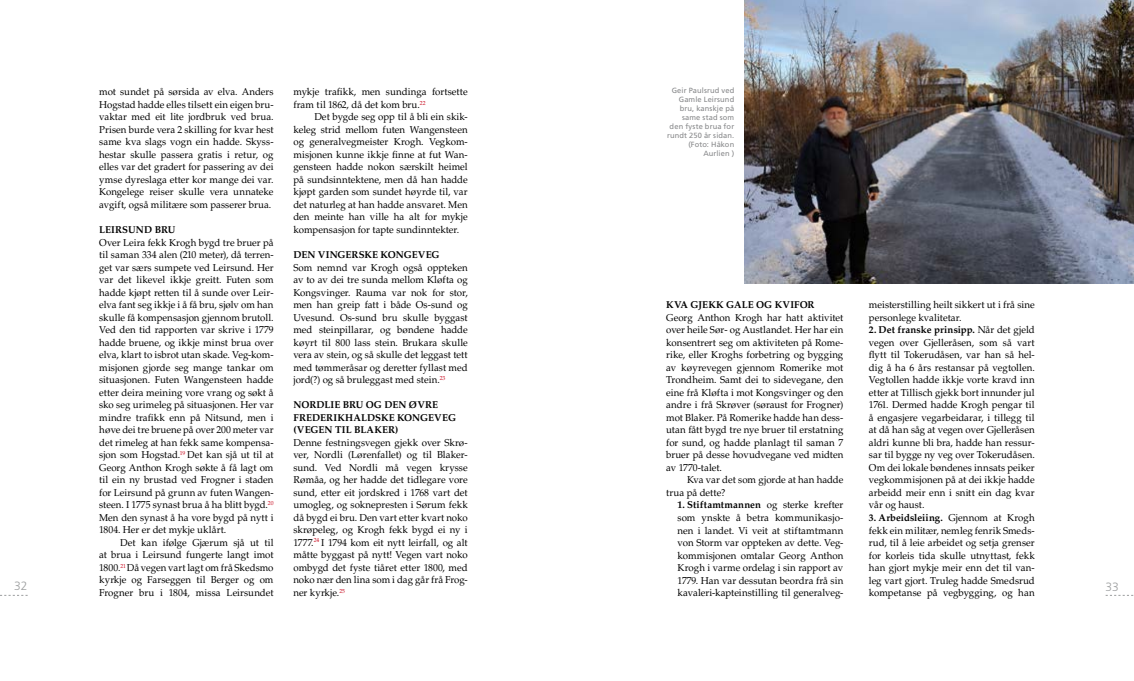
<style>
.page{position:relative;width:1134px;height:681px;background:#fff}
.page>*{position:absolute;margin:0;border:0;box-sizing:border-box;transform-origin:0 0}
.t1{font:300 12px "Frutiger LT Std";color:#9c9e9f}
.t2{font:10px/12.5px "Palatino LT Std";color:#000;text-align:justify}
.t3{font:700 10px/12.5px "Palatino LT Std";letter-spacing:.015em;color:#000}
.t4{font:7.5px/9px "Frutiger LT Std";letter-spacing:.015em;color:#87888a;text-align:right}
.s1{font-weight:700}
</style>
<div class="page">
<img style="left:745px;top:0;width:389px;height:283px">
<p class="t4" style="left:667px;top:86px;width:69px">Geir Paulsrud ved<br>Gamle Leirsund bru, kanskje på same stad som den fyste brua for rundt 250 år sidan. (Foto: Håkon<br>Aurlien )</p>
<p class="t2" style="left:293px;top:86px;width:176px">mykje trafikk, men sundinga fortsette fram til 1862, då det kom bru.<sup>22</sup></p>
<p class="t2" style="left:293px;top:111px;width:176px;text-indent:21px">Det bygde seg opp til å bli ein skik&shy;keleg strid mellom futen Wangensteen og generalvegmeister Krogh. Vegkom&shy;misjonen kunne ikkje finne at fut Wan&shy;gensteen hadde nokon særskilt heimel på sundsinntektene, men då han hadde kjøpt garden som sundet høyrde til, var det naturleg at han hadde ansvaret. Men den meinte han ville ha alt for mykje kompensasjon for tapte sundinntekter.</p>
<p class="t3" style="left:293px;top:248px;width:148px">DEN VINGERSKE KONGEVEG</p>
<p class="t2" style="left:293px;top:261px;width:176px">Som nemnd var Krogh også oppteken av to av dei tre sunda mellom Kløfta og Kongsvinger. Rauma var nok for stor, men han greip fatt i både Os-sund og Uvesund. Os-sund bru skulle byggast med steinpillarar, og bøndene hadde køyrt til 800 lass stein. Brukara skulle vera av stein, og så skulle det leggast tett med tømmeråsar og deretter fyllast med jord(?) og så bruleggast med stein.<sup>23</sup></p>
<p class="t3" style="left:293px;top:398px;width:164px">NORDLIE BRU OG DEN ØVRE<br>FREDERIKHALDSKE KONGEVEG (VEGEN TIL BLAKER)</p>
<p class="t2" style="left:293px;top:436px;width:176px">Denne festningsvegen gjekk over Skrø&shy;ver, Nordli (Lørenfallet) og til Blaker&shy;sund. Ved Nordli må vegen krysse Rømåa, og her hadde det tidlegare vore sund, etter eit jordskred i 1768 vart det umogleg, og soknepresten i Sørum fekk då bygd ei bru. Den vart etter kvart noko skrøpeleg, og Krogh fekk bygd ei ny i 1777.<sup>24</sup> I 1794 kom eit nytt leirfall, og alt måtte byggast på nytt! Vegen vart noko ombygd det fyste tiåret etter 1800, med noko nær den lina som i dag går frå Frog&shy;ner kyrkje.<sup>25</sup></p>
<p class="t2" style="left:99px;top:86px;width:176px">mot sundet på sørsida av elva. Anders Hogstad hadde elles tilsett ein eigen bru&shy;vaktar med eit lite jordbruk ved brua.<br>Prisen burde vera 2 skilling for kvar hest same kva slags vogn ein hadde. Skyss&shy;hestar skulle passera gratis i retur, og elles var det gradert for passering av dei ymse dyreslaga etter kor mange dei var.<br>Kongelege reiser skulle vera unnateke avgift, også militære som passerer brua.</p>
<p class="t3" style="left:99px;top:223px;width:78px">LEIRSUND BRU</p>
<p class="t2" style="left:99px;top:236px;width:176px">Over Leira fekk Krogh bygd tre bruer på til saman 334 alen (210 meter), då terren&shy;get var særs sumpete ved Leirsund. Her var det likevel ikkje greitt. Futen som hadde kjøpt retten til å sunde over Leir&shy;elva fant seg ikkje i å få bru, sjølv om han skulle få kompensasjon gjennom brutoll.<br>Ved den tid rapporten var skrive i 1779 hadde bruene, og ikkje minst brua over elva, klart to isbrot utan skade. Veg-kom&shy;misjonen gjorde seg mange tankar om situasjonen. Futen Wangensteen hadde etter deira meining vore vrang og søkt å sko seg urimeleg på situasjonen. Her var mindre trafikk enn på Nitsund, men i høve dei tre bruene på over 200 meter var det rimeleg at han fekk same kompensa&shy;sjon som Hogstad.<sup>19</sup> Det kan sjå ut til at Georg Anthon Krogh søkte å få lagt om til ein ny brustad ved Frogner i staden for Leirsund på grunn av futen Wangen&shy;steen. I 1775 synast brua å ha blitt bygd.<sup>20<br></sup>Men den synast å ha vore bygd på nytt i 1804. Her er det mykje uklårt.</p>
<p class="t2" style="left:99px;top:536px;width:176px;text-indent:21px">Det kan ifølge Gjærum sjå ut til at brua i Leirsund fungerte langt imot 1800.<sup>21</sup> Då vegen vart lagt om frå Skedsmo kyrkje og Farseggen til Berger og om Frogner bru i 1804, missa Leirsundet</p>
<p class="t2" style="left:869px;top:299px;width:167px">meisterstilling heilt sikkert ut i frå sine personlege kvalitetar.</p>
<p class="t2" style="left:869px;top:324px;width:167px"><span class="s1">2. Det franske prinsipp.</span> Når det gjeld vegen over Gjelleråsen, som så vart flytt til Tokerudåsen, var han så hel&shy;dig å ha 6 års restansar på vegtollen.<br>Vegtollen hadde ikkje vorte kravd inn etter at Tillisch gjekk bort innunder jul 1761. Dermed hadde Krogh pengar til å engasjere vegarbeidarar, i tillegg til at då han såg at vegen over Gjelleråsen aldri kunne bli bra, hadde han ressur&shy;sar til bygge ny veg over Tokerudåsen.<br>Om dei lokale bøndenes innsats peiker vegkommisjonen på at dei ikkje hadde arbeidd meir enn i snitt ein dag kvar vår og haust.</p>
<p class="t2" style="left:869px;top:511px;width:167px"><span class="s1">3. Arbeidsleiing.</span> Gjennom at Krogh fekk ein militær, nemleg fenrik Smeds&shy;rud, til å leie arbeidet og setja grenser for korleis tida skulle utnyttast, fekk han gjort mykje meir enn det til van&shy;leg vart gjort. Truleg hadde Smedsrud kompetanse på vegbygging, og han</p>
<p class="t3" style="left:666px;top:298px;width:150px">KVA GJEKK GALE OG KVIFOR</p>
<p class="t2" style="left:666px;top:311px;width:179px">Georg Anthon Krogh har hatt aktivitet over heile Sør- og Austlandet. Her har ein konsentrert seg om aktiviteten på Rome&shy;rike, eller Kroghs forbetring og bygging av køyrevegen gjennom Romerike mot Trondheim. Samt dei to sidevegane, den eine frå Kløfta i mot Kongsvinger og den andre i frå Skrøver (søraust for Frogner) mot Blaker. På Romerike hadde han dess&shy;utan fått bygd tre nye bruer til erstatning for sund, og hadde planlagt til saman 7 bruer på desse hovudvegane ved midten av 1770-talet.</p>
<p class="t2" style="left:666px;top:474px;width:179px;text-indent:21px">Kva var det som gjorde at han hadde trua på dette?</p>
<p class="t2" style="left:677px;top:499px;width:167px"><span class="s1">1. Stiftamtmannen</span> og sterke krefter som ynskte å betra kommunikasjo&shy;nen i landet. Vi veit at stiftamtmann von Storm var oppteken av dette. Veg&shy;kommisjonen omtalar Georg Anthon Krogh i varme ordelag i sin rapport av 1779. Han var dessutan beordra frå sin kavaleri-kapteinstilling til generalveg-</p>
<p class="t1" style="left:14px;top:579px;width:15px">32</p>
<p class="t1" style="left:1106px;top:579px;width:15px">33</p>
</div>
